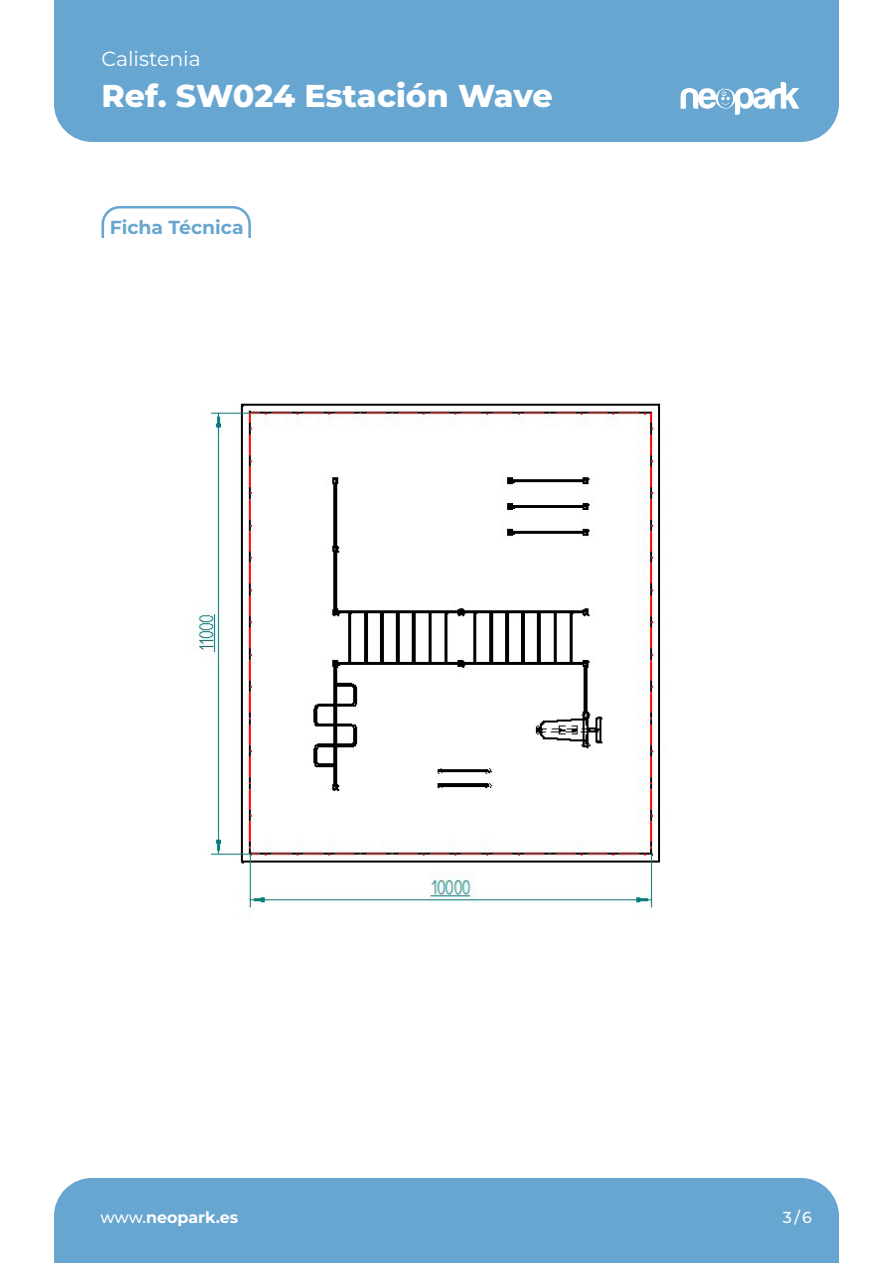
<style>
.page{position:relative;width:893px;height:1263px;background:#fff}
.page>*{position:absolute;margin:0;border:0;box-sizing:border-box;transform-origin:0 0}
.t1{font:800 31.65px "Montserrat";color:#fff}
.t2{font:20.4px "Montserrat";color:#fff}
.t3{font:700 18.9px "Montserrat";color:#66a6d1}
.t4{font:700 15.9px "Montserrat";color:#fff}
.t5{font:500 15.9px "Montserrat";color:#fff}
.s1{font-weight:500}
</style>
<div class="page">
<div style="left:54px;top:1178px;width:785px;height:85px;background:#66a6d1"></div>
<div style="left:54px;top:0;width:785px;height:142px;background:#66a6d1"></div>
<svg style="left:681px;top:82px;width:118px;height:33px"></svg>
<svg style="left:101px;top:206px;width:150px;height:32px"></svg>
<img style="left:191px;top:403px;width:471px;height:516px">
<p class="t2" style="left:102px;top:46px;width:101px">Calistenia</p>
<p class="t1" style="left:102px;top:75px;width:453px">Ref. SW024 Estación Wave</p>
<p class="t3" style="left:110px;top:215px;width:135px">Ficha Técnica</p>
<p class="t4" style="left:100px;top:1206px;width:139px"><span class="s1">www.</span>neopark.es</p>
<p class="t5" style="left:783px;top:1206px;width:31px">3/6</p>
</div>
